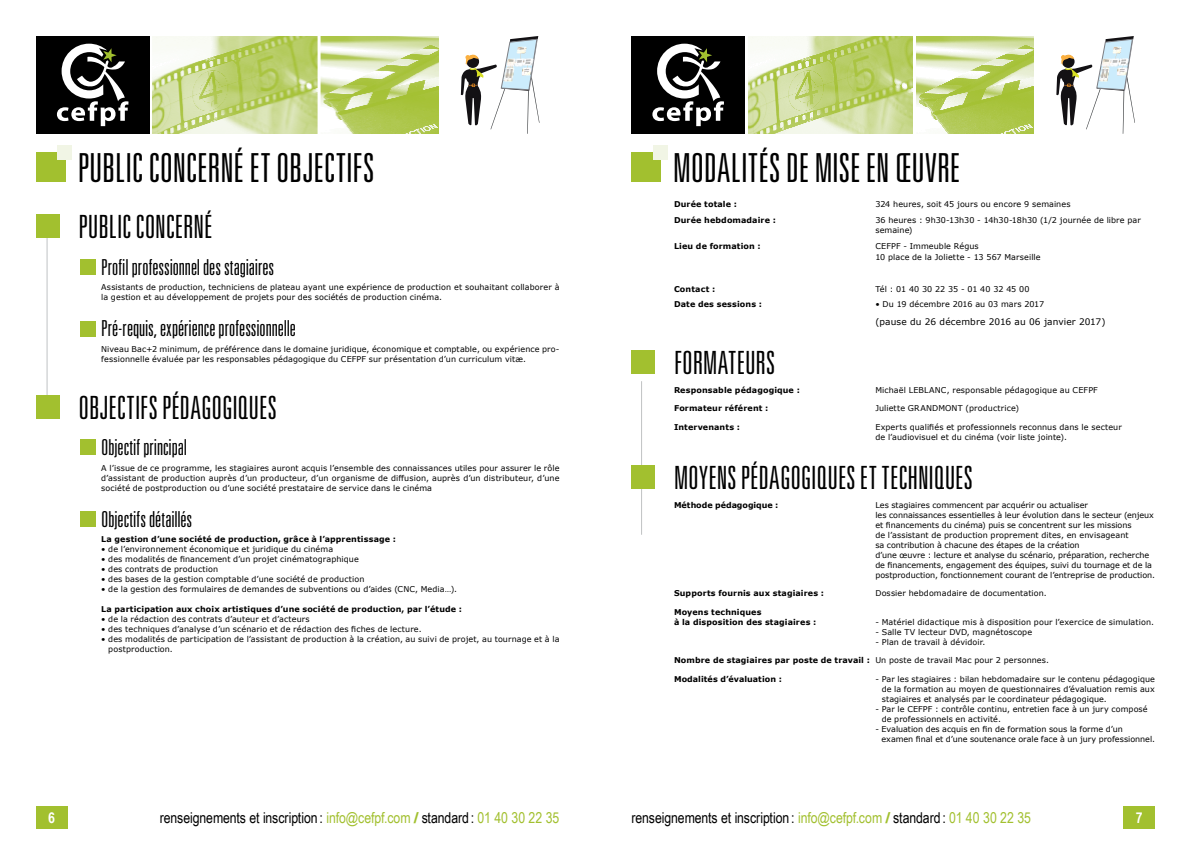
<style>
.page{position:relative;width:1191px;height:842px;background:#fff}
.page>*{position:absolute;margin:0;border:0;box-sizing:border-box;transform-origin:0 0}
.t1{font:300 ultra-condensed 40px "Univers LT Std";color:#000}
.t2{font:300 ultra-condensed 32px "Univers LT Std";color:#000}
.t3{font:300 ultra-condensed 22px "Univers LT Std";letter-spacing:-.005em;color:#000}
.t4{font:15px "Arial Narrow";letter-spacing:-.005em;color:#000}
.t5{font:700 15px "Arial Narrow";color:#fff}
.t6{font:9px "Verdana";letter-spacing:.01em;color:#000}
.t7{font:8px/10px "Verdana";letter-spacing:.01em;color:#000}
.t8{font:700 8px/10px "Verdana";letter-spacing:.015em;color:#000}
.t9{font:700 8px "Verdana";letter-spacing:-.005em;color:#000}
.s1{font-weight:400}
.s2{color:#a2c02f}
.s3{font-family:"Univers LT Std";font-weight:900;color:#a2c02f}
</style>
<div class="page">
<div style="left:36px;top:806px;width:31px;height:23px;background:#a2c02f"></div>
<div style="left:1123px;top:806px;width:32px;height:23px;background:#a2c02f"></div>
<img style="left:748px;top:36px;width:286px;height:98px">
<img style="left:153px;top:36px;width:286px;height:98px">
<div style="left:36px;top:36px;width:113px;height:98px;background:#000"></div>
<svg style="left:57px;top:44px;width:71px;height:82px"></svg>
<div style="left:631px;top:36px;width:114px;height:98px;background:#000"></div>
<svg style="left:652px;top:44px;width:72px;height:82px"></svg>
<svg style="left:461px;top:36px;width:78px;height:98px"></svg>
<svg style="left:1056px;top:36px;width:79px;height:98px"></svg>
<hr style="left:47px;top:234px;width:1px;height:175px;background:#c0c2c4">
<hr style="left:641px;top:381px;width:1px;height:154px;background:#c0c2c4">
<div style="left:36px;top:153px;width:29px;height:29px;background:#a2c02f"></div>
<div style="left:58px;top:145px;width:14px;height:15px;background:#f1f5e5"></div>
<div style="left:36px;top:214px;width:24px;height:24px;background:#a2c02f"></div>
<div style="left:80px;top:259px;width:16px;height:15px;background:#a2c02f"></div>
<div style="left:80px;top:321px;width:16px;height:15px;background:#a2c02f"></div>
<div style="left:36px;top:395px;width:24px;height:24px;background:#a2c02f"></div>
<div style="left:80px;top:439px;width:16px;height:16px;background:#a2c02f"></div>
<div style="left:80px;top:511px;width:16px;height:16px;background:#a2c02f"></div>
<div style="left:631px;top:153px;width:29px;height:29px;background:#a2c02f"></div>
<div style="left:653px;top:145px;width:14px;height:15px;background:#f1f5e5"></div>
<div style="left:631px;top:350px;width:24px;height:24px;background:#a2c02f"></div>
<div style="left:631px;top:465px;width:24px;height:24px;background:#a2c02f"></div>
<h1 class="t1" style="left:78px;top:147px;width:298px">PUBLIC CONCERNÉ ET OBJECTIFS</h1>
<h2 class="t2" style="left:79px;top:210px;width:135px">PUBLIC CONCERNÉ</h2>
<h3 class="t3" style="left:101px;top:255px;width:175px">Profil professionnel des stagiaires</h3>
<p class="t7" style="left:101px;top:282px;width:460px">Assistants de production, techniciens de plateau ayant une expérience de production et souhaitant collaborer à la gestion et au développement de projets pour des sociétés de production cinéma.</p>
<h3 class="t3" style="left:101px;top:317px;width:196px">Pré-requis, expérience professionnelle</h3>
<p class="t7" style="left:101px;top:344px;width:460px">Niveau Bac+2 minimum, de préférence dans le domaine juridique, économique et comptable, ou expérience pro&shy;fessionnelle évaluée par les responsables pédagogique du CEFPF sur présentation d’un curriculum vitæ.</p>
<h2 class="t2" style="left:79px;top:391px;width:200px">OBJECTIFS PÉDAGOGIQUES</h2>
<h3 class="t3" style="left:101px;top:436px;width:87px">Objectif principal</h3>
<p class="t7" style="left:101px;top:463px;width:460px;text-align:justify">A l’issue de ce programme, les stagiaires auront acquis l’ensemble des connaissances utiles pour assurer le rôle d’assistant de production auprès d’un producteur, d’un organisme de diffusion, auprès d’un distributeur, d’une société de postproduction ou d’une société prestataire de service dans le cinéma</p>
<h3 class="t3" style="left:101px;top:507px;width:93px">Objectifs détaillés</h3>
<p class="t8" style="left:101px;top:534px;width:296px">La gestion d’une société de production, grâce à l’apprentissage :</p>
<p class="t7" style="left:101px;top:544px;width:233px">• de l’environnement économique et juridique du cinéma</p>
<p class="t7" style="left:101px;top:554px;width:259px">• des modalités de financement d’un projet cinématographique</p>
<p class="t7" style="left:101px;top:564px;width:118px">• des contrats de production</p>
<p class="t7" style="left:101px;top:574px;width:265px">• des bases de la gestion comptable d’une société de production</p>
<p class="t7" style="left:101px;top:584px;width:357px">• de la gestion des formulaires de demandes de subventions ou d’aides (CNC, Media…).</p>
<p class="t8" style="left:101px;top:604px;width:362px">La participation aux choix artistiques d’une société de production, par l’étude :</p>
<p class="t7" style="left:101px;top:614px;width:210px">• de la rédaction des contrats d’auteur et d’acteurs</p>
<p class="t7" style="left:101px;top:624px;width:322px">• des techniques d’analyse d’un scénario et de rédaction des fiches de lecture.</p>
<p class="t7" style="left:108px;top:634px;width:453px;text-indent:-7px">• des modalités de participation de l’assistant de production à la création, au suivi de projet, au tournage et à la postproduction.</p>
<h1 class="t1" style="left:673px;top:147px;width:288px">MODALITÉS DE MISE EN ŒUVRE</h1>
<p class="t8" style="left:674px;top:199px;width:65px">Durée totale :</p>
<p class="t7" style="left:875px;top:199px;width:197px">324 heures, soit 45 jours ou encore 9 semaines</p>
<p class="t8" style="left:674px;top:215px;width:103px">Durée hebdomadaire :</p>
<p class="t7" style="left:875px;top:215px;width:267px">36 heures : 9h30-13h30 - 14h30-18h30 (1/2 journée de libre par semaine)</p>
<p class="t8" style="left:674px;top:241px;width:88px">Lieu de formation :</p>
<p class="t7" style="left:875px;top:240px;width:167px;line-height:11.7px">CEFPF - Immeuble Régus<br>10 place de la Joliette - 13 567 Marseille</p>
<p class="t8" style="left:674px;top:284px;width:43px">Contact :</p>
<p class="t7" style="left:875px;top:284px;width:156px">Tél : 01 40 30 22 35 - 01 40 32 45 00</p>
<p class="t8" style="left:674px;top:299px;width:90px">Date des sessions :</p>
<p class="t7" style="left:875px;top:299px;width:170px">• Du 19 décembre 2016 au 03 mars 2017</p>
<p class="t6" style="left:875px;top:315px;width:231px">(pause du 26 décembre 2016 au 06 janvier 2017)</p>
<h2 class="t2" style="left:674px;top:346px;width:103px">FORMATEURS</h2>
<p class="t8" style="left:674px;top:384px;width:127px">Responsable pédagogique :</p>
<p class="t7" style="left:875px;top:385px;width:224px">Michaël LEBLANC, responsable pédagogique au CEFPF</p>
<p class="t8" style="left:674px;top:403px;width:96px">Formateur référent :</p>
<p class="t7" style="left:875px;top:403px;width:145px">Juliette GRANDMONT (productrice)</p>
<p class="t8" style="left:674px;top:422px;width:67px">Intervenants :</p>
<p class="t7" style="left:875px;top:422px;width:248px">Experts qualifiés et professionnels reconnus dans le secteur de l’audiovisuel et du cinéma (voir liste jointe).</p>
<h2 class="t2" style="left:674px;top:461px;width:300px">MOYENS PÉDAGOGIQUES ET TECHNIQUES</h2>
<p class="t9" style="left:674px;top:499px;width:106px">Méthode pédagogique :</p>
<p class="t7" style="left:875px;top:500px;width:281px">Les stagiaires commencent par acquérir ou actualiser<br>les connaissances essentielles à leur évolution dans le secteur (enjeux et financements du cinéma) puis se concentrent sur les missions<br>de l’assistant de production proprement dites, en envisageant<br>sa contribution à chacune des étapes de la création<br>d’une œuvre : lecture et analyse du scénario, préparation, recherche de financements, engagement des équipes, suivi du tournage et de la postproduction, fonctionnement courant de l’entreprise de production.</p>
<p class="t8" style="left:674px;top:588px;width:152px">Supports fournis aux stagiaires :</p>
<p class="t7" style="left:875px;top:588px;width:173px">Dossier hebdomadaire de documentation.</p>
<p class="t8" style="left:674px;top:607px;width:144px">Moyens techniques<br>à la disposition des stagiaires :</p>
<p class="t7" style="left:875px;top:617px;width:280px">- Matériel didactique mis à disposition pour l’exercice de simulation.</p>
<p class="t7" style="left:875px;top:627px;width:158px">- Salle TV lecteur DVD, magnétoscope</p>
<p class="t7" style="left:875px;top:637px;width:112px">- Plan de travail à dévidoir.</p>
<p class="t8" style="left:674px;top:655px;width:376px">Nombre de stagiaires par poste de travail : <span class="s1">Un poste de travail Mac pour 2 personnes.</span></p>
<p class="t8" style="left:674px;top:674px;width:109px">Modalités d’évaluation :</p>
<p class="t7" style="left:881px;top:674px;width:275px;text-align:justify;text-indent:-6px">- Par les stagiaires : bilan hebdomadaire sur le contenu pédagogique de la formation au moyen de questionnaires d’évaluation remis aux stagiaires et analysés par le coordinateur pédagogique.</p>
<p class="t7" style="left:881px;top:704px;width:267px;text-indent:-6px">- Par le CEFPF : contrôle continu, entretien face à un jury composé de professionnels en activité.</p>
<p class="t7" style="left:881px;top:724px;width:275px;text-indent:-6px">- Evaluation des acquis en fin de formation sous la forme d’un examen final et d’une soutenance orale face à un jury professionnel.</p>
<h3 class="t5" style="left:48px;top:806px;width:8px">6</h3>
<h3 class="t4" style="left:160px;top:806px;width:401px">renseignements et inscription : <span class="s2">info@cefpf.com</span> <span class="s3">/</span> standard : <span class="s2">01 40 30 22 35</span></h3>
<h3 class="t4" style="left:631px;top:806px;width:401px">renseignements et inscription : <span class="s2">info@cefpf.com</span> <span class="s3">/</span> standard : <span class="s2">01 40 30 22 35</span></h3>
<h3 class="t5" style="left:1136px;top:806px;width:8px">7</h3>
</div>
